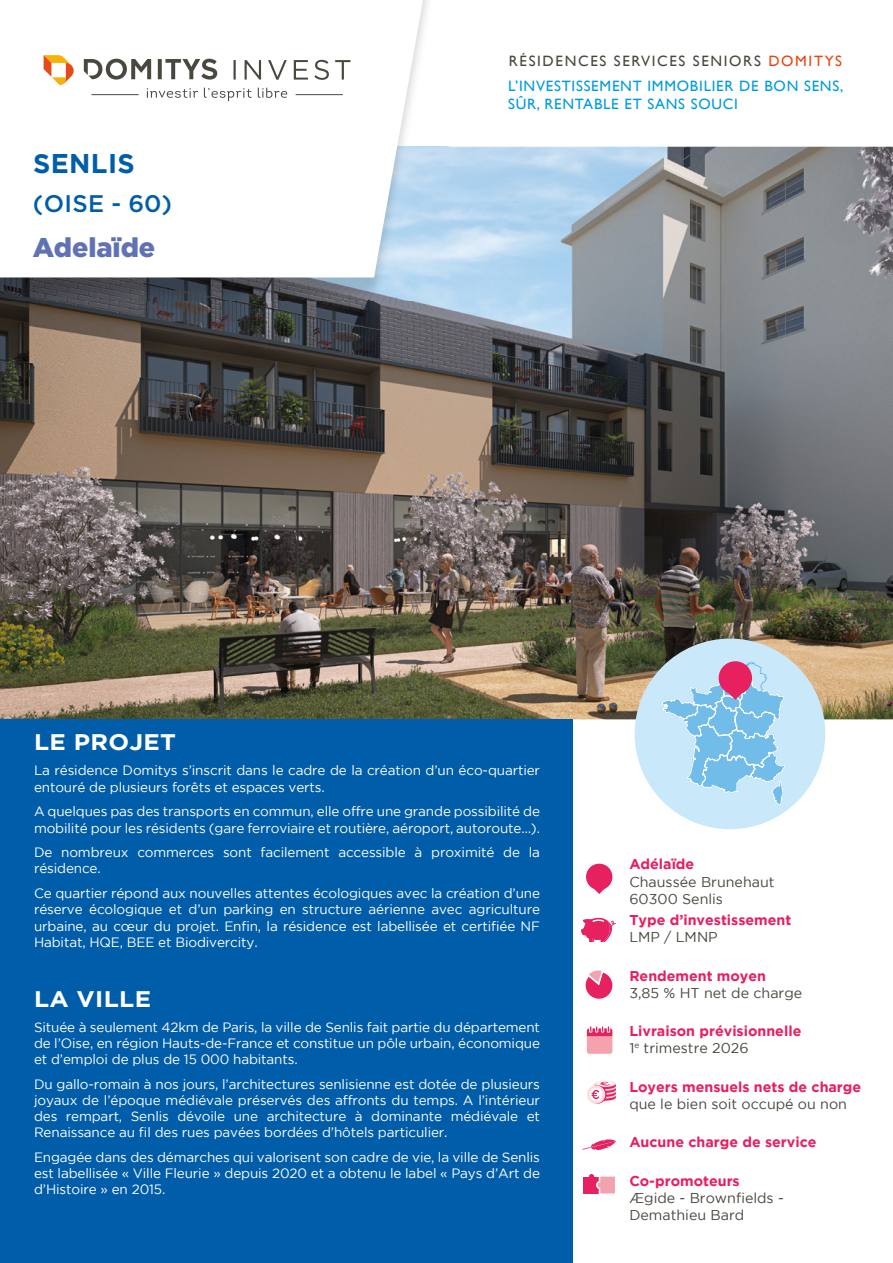
<style>
.page{position:relative;width:893px;height:1263px;background:#fff}
.page>*{position:absolute;margin:0;border:0;box-sizing:border-box;transform-origin:0 0}
.t1{font:900 27px "Gotham";color:#6071b5}
.t2{font:700 27px "Gotham";letter-spacing:.015em;color:#005da9}
.t3{font:500 24px "Gotham";letter-spacing:.015em;color:#005da9}
.t4{font:700 22.5px "Gotham";letter-spacing:.015em;color:#fff;scale:1.09 1}
.t5{font:15px/25.5px "Gill Sans";letter-spacing:.05em;color:#009cdc}
.t6{font:700 14.25px/17.1px "Gotham";color:#e7205f}
.t7{font:14.25px/17.1px "Gotham";color:#4a473e}
.t8{font:13.5px/16.2px "Gotham";letter-spacing:-.01em;color:#fff;text-align:justify}
.s1{color:#4a473e}
.s2{color:#e84610}
.s3{font-weight:400;color:#4a473e}
</style>
<div class="page">
<img style="left:0;top:147px;width:893px;height:572px">
<div style="left:635px;top:639px;width:190px;height:190px;background:#c9e9fb;border-radius:50%"></div>
<div style="left:0;top:719px;width:573px;height:544px;background:#005da9"></div>
<img style="left:0;top:146px;width:448px;height:155px">
<svg style="left:0;top:0;width:441px;height:277px"></svg>
<svg style="left:233px;top:60px;width:117px;height:20px"></svg>
<svg style="left:84px;top:59px;width:133px;height:21px"></svg>
<svg style="left:44px;top:55px;width:30px;height:30px"></svg>
<hr style="left:91px;top:94px;width:48px;height:1px;background:#4a473e">
<hr style="left:296px;top:94px;width:47px;height:1px;background:#4a473e">
<svg style="left:147px;top:88px;width:51px;height:10px"></svg>
<svg style="left:204px;top:88px;width:48px;height:13px"></svg>
<svg style="left:258px;top:88px;width:29px;height:10px"></svg>
<svg style="left:662px;top:662px;width:123px;height:143px"></svg>
<div style="left:586px;top:864px;width:26px;height:26px;background:#e7205f;border-radius:50%"></div>
<svg style="left:593px;top:888px;width:11px;height:6px"></svg>
<svg style="left:586px;top:970px;width:26px;height:29px"></svg>
<svg style="left:587px;top:1026px;width:25px;height:28px"></svg>
<svg style="left:581px;top:917px;width:35px;height:25px"></svg>
<svg style="left:582px;top:1139px;width:34px;height:11px"></svg>
<svg style="left:595px;top:1094px;width:21px;height:7px"></svg>
<div style="left:587px;top:1085px;width:18px;height:19px;background:#fbdddf;border-radius:50%"></div>
<div style="left:590px;top:1088px;width:12px;height:13px;background:#fff;border-radius:50%"></div>
<svg style="left:591px;top:1081px;width:25px;height:18px"></svg>
<div style="left:583px;top:1177px;width:17px;height:16px;background:#e7205f"></div>
<svg style="left:589px;top:1174px;width:26px;height:20px"></svg>
<h1 class="t2" style="left:33px;top:148px;width:103px">SENLIS</h1>
<h2 class="t3" style="left:33px;top:190px;width:141px">(OISE - 60)</h2>
<h1 class="t1" style="left:33px;top:232px;width:124px">Adelaïde</h1>
<h3 class="t4" style="left:34px;top:729px;width:132px">LE PROJET</h3>
<p class="t5" style="left:508px;top:48px;width:337px"><span class="s1">RÉSIDENCES SERVICES SENIORS</span> <span class="s2">DOMITYS<br></span>L’INVESTISSEMENT IMMOBILIER DE BON SENS,</p>
<p class="t5" style="left:508px;top:92px;width:231px">SÛR, RENTABLE ET SANS SOUCI</p>
<p class="t8" style="left:34px;top:762px;width:508px">La résidence Domitys s’inscrit dans le cadre de la création d’un éco-quartier entouré de plusieurs forêts et espaces verts.</p>
<p class="t8" style="left:34px;top:803px;width:507px">A quelques pas des transports en commun, elle offre une grande possibilité de mobilité pour les résidents (gare ferroviaire et routière, aéroport, autoroute…).</p>
<p class="t8" style="left:34px;top:844px;width:507px">De nombreux commerces sont facilement accessible à proximité de la résidence.</p>
<p class="t8" style="left:34px;top:885px;width:508px">Ce quartier répond aux nouvelles attentes écologiques avec la création d’une réserve écologique et d’un parking en structure aérienne avec agriculture urbaine, au cœur du projet. Enfin, la résidence est labellisée et certifiée NF Habitat, HQE, BEE et Biodivercity.</p>
<h3 class="t4" style="left:34px;top:986px;width:109px">LA VILLE</h3>
<p class="t8" style="left:34px;top:1018px;width:508px">Située à seulement 42km de Paris, la ville de Senlis fait partie du département de l’Oise, en région Hauts-de-France et constitue un pôle urbain, économique et d’emploi de plus de 15 000 habitants.</p>
<p class="t8" style="left:34px;top:1076px;width:507px">Du gallo-romain à nos jours, l’architectures senlisienne est dotée de plusieurs joyaux de l’époque médiévale préservés des affronts du temps. A l’intérieur des rempart, Senlis dévoile une architecture à dominante médiévale et Renaissance au fil des rues pavées bordées d’hôtels particulier.</p>
<p class="t8" style="left:34px;top:1149px;width:507px">Engagée dans des démarches qui valorisent son cadre de vie, la ville de Senlis est labellisée « Ville Fleurie » depuis 2020 et a obtenu le label « Pays d’Art de d’Histoire » en 2015.</p>
<p class="t6" style="left:629px;top:855px;width:67px">Adélaïde</p>
<p class="t7" style="left:629px;top:873px;width:147px">Chaussée Brunehaut<br>60300 Senlis</p>
<p class="t6" style="left:629px;top:911px;width:164px">Type d’investissement</p>
<p class="t7" style="left:629px;top:928px;width:90px">LMP / LMNP</p>
<p class="t6" style="left:629px;top:966px;width:138px">Rendement moyen</p>
<p class="t7" style="left:629px;top:984px;width:174px">3,85 % HT net de charge</p>
<p class="t6" style="left:629px;top:1022px;width:174px">Livraison prévisionnelle<br><span class="s3">1</span><sup>e</sup> <span class="s3">trimestre 2026</span></p>
<p class="t6" style="left:629px;top:1078px;width:233px">Loyers mensuels nets de charge</p>
<p class="t7" style="left:629px;top:1095px;width:219px">que le bien soit occupé ou non</p>
<p class="t6" style="left:629px;top:1133px;width:189px">Aucune charge de service</p>
<p class="t6" style="left:629px;top:1172px;width:112px">Co-promoteurs</p>
<p class="t7" style="left:629px;top:1189px;width:156px">Ægide - Brownfields -<br>Demathieu Bard</p>
</div>
